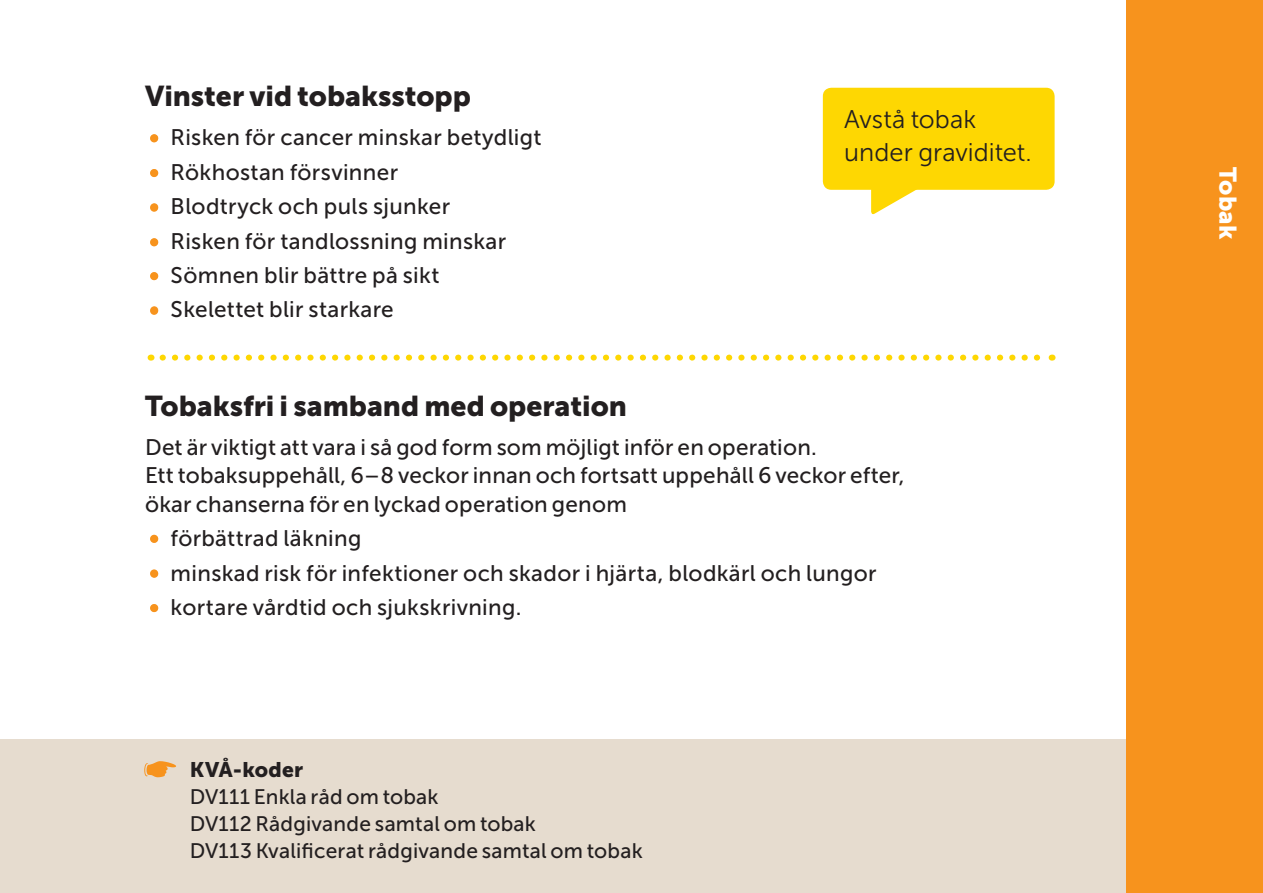
<style>
.page{position:relative;width:1263px;height:893px;background:#fff}
.page>*{position:absolute;margin:0;border:0;box-sizing:border-box;transform-origin:0 0}
.t1{font:28.5px "Museo Sans 900";color:#231f20}
.t2{font:25.5px/33px "Museo Sans 300";letter-spacing:.005em;color:#231f20}
.t3{font:24px "Museo Sans 900";letter-spacing:.01em;color:#fff}
.t4{font:22.5px/28.5px "Museo Sans 500";letter-spacing:.01em;color:#231f20}
.t5{font:21px/27px "Museo Sans 500";letter-spacing:.01em;color:#231f20}
.t6{font:21px "Museo Sans 900";letter-spacing:.01em;color:#231f20}
.s1{font-size:24px;color:#f7931d}
</style>
<div class="page">
<div style="left:0;top:740px;width:1177px;height:153px;background:#e6dccf"></div>
<div style="left:1127px;top:0;width:136px;height:893px;background:#f7931d"></div>
<svg style="left:144px;top:761px;width:32px;height:16px"></svg>
<div style="left:823px;top:88px;width:231px;height:102px;background:#fed702;border-radius:9px"></div>
<svg style="left:871px;top:189px;width:62px;height:26px"></svg>
<svg style="left:163px;top:355px;width:878px;height:6px"></svg>
<div style="left:150px;top:134px;width:8px;height:8px;background:#f7931d;border-radius:50%"></div>
<div style="left:150px;top:204px;width:8px;height:8px;background:#f7931d;border-radius:50%"></div>
<div style="left:150px;top:272px;width:8px;height:8px;background:#f7931d;border-radius:50%"></div>
<div style="left:150px;top:169px;width:8px;height:8px;background:#f7931d;border-radius:50%"></div>
<div style="left:150px;top:238px;width:8px;height:8px;background:#f7931d;border-radius:50%"></div>
<div style="left:150px;top:307px;width:8px;height:8px;background:#f7931d;border-radius:50%"></div>
<div style="left:150px;top:535px;width:8px;height:8px;background:#f7931d;border-radius:50%"></div>
<div style="left:150px;top:604px;width:8px;height:8px;background:#f7931d;border-radius:50%"></div>
<div style="left:150px;top:569px;width:8px;height:8px;background:#f7931d;border-radius:50%"></div>
<p class="t1" style="left:145px;top:80px;width:327px">Vinster vid tobaksstopp</p>
<p class="t4" style="left:149px;top:123px;width:394px"><span class="s1">•</span> Risken för cancer minskar betydligt</p>
<p class="t4" style="left:149px;top:158px;width:250px"><span class="s1">•</span> Rökhostan försvinner</p>
<p class="t4" style="left:149px;top:192px;width:302px"><span class="s1">•</span> Blodtryck och puls sjunker</p>
<p class="t4" style="left:149px;top:227px;width:358px"><span class="s1">•</span> Risken för tandlossning minskar</p>
<p class="t4" style="left:149px;top:261px;width:292px"><span class="s1">•</span> Sömnen blir bättre på sikt</p>
<p class="t4" style="left:149px;top:295px;width:246px"><span class="s1">•</span> Skelettet blir starkare</p>
<p class="t2" style="left:844px;top:103px;width:189px">Avstå tobak under graviditet.</p>
<p class="t1" style="left:145px;top:390px;width:483px">Tobaksfri i samband med operation</p>
<p class="t4" style="left:145px;top:433px;width:761px">Det är viktigt att vara i så god form som möjligt inför en operation.<br>Ett tobaksuppehåll, 6–8 veckor innan och fortsatt uppehåll 6 veckor efter, ökar chanserna för en lyckad operation genom</p>
<p class="t4" style="left:149px;top:524px;width:214px"><span class="s1">•</span> förbättrad läkning</p>
<p class="t4" style="left:149px;top:559px;width:729px"><span class="s1">•</span> minskad risk för infektioner och skador i hjärta, blodkärl och lungor</p>
<p class="t4" style="left:149px;top:593px;width:374px"><span class="s1">•</span> kortare vårdtid och sjukskrivning.</p>
<p class="t6" style="left:190px;top:758px;width:115px">KVÅ-koder</p>
<p class="t5" style="left:190px;top:783px;width:455px">DV111 Enkla råd om tobak<br>DV112 Rådgivande samtal om tobak<br>DV113 Kvalificerat rådgivande samtal om tobak</p>
<p class="t3" style="left:1241px;top:167px;width:74px;rotate:90deg">Tobak</p>
</div>
